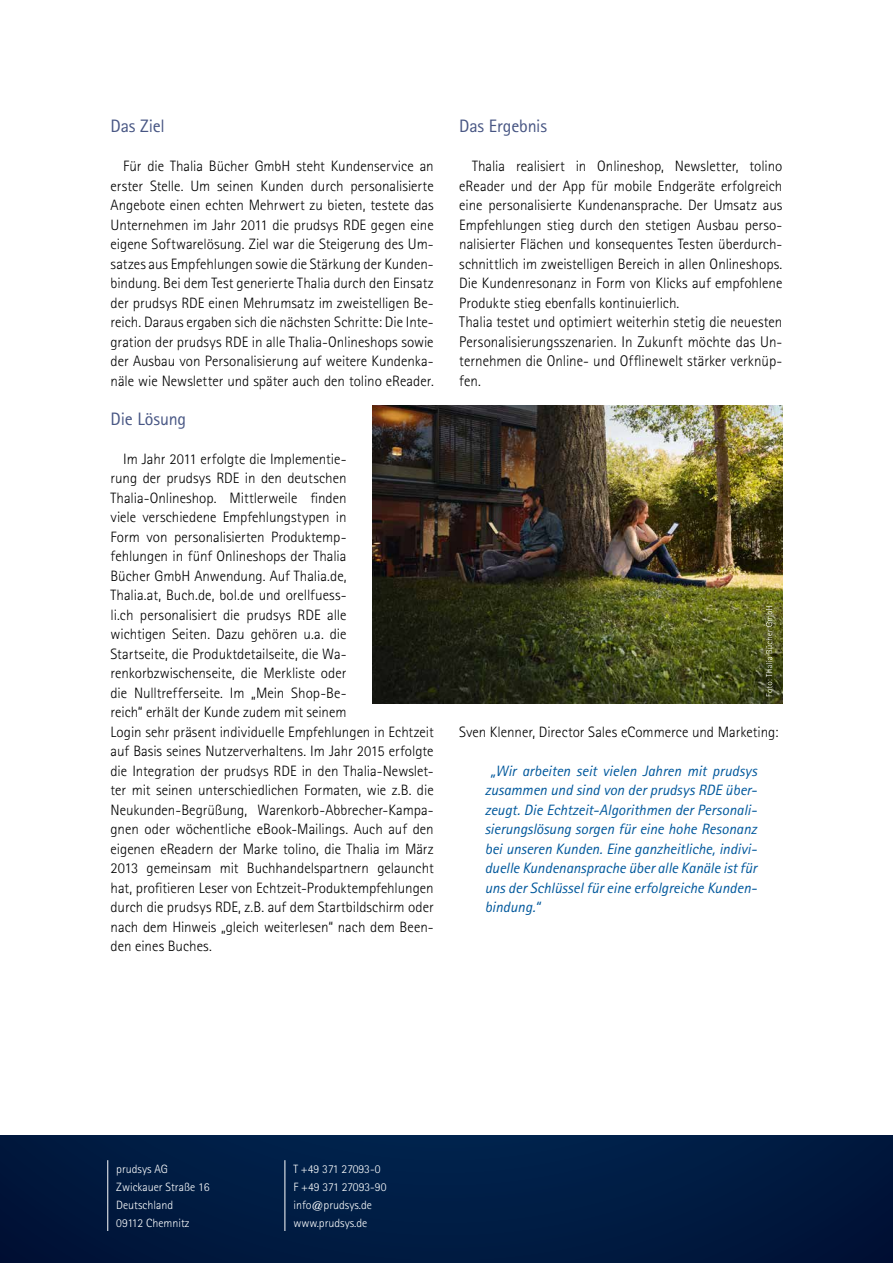
<style>
.page{position:relative;width:893px;height:1263px;background:#fff}
.page>*{position:absolute;margin:0;border:0;box-sizing:border-box;transform-origin:0 0}
.t1{font:18px "Rotis Sans Serif Std";letter-spacing:-.01em;color:#475583}
.t2{font:300 15.45px/19.5px "Rotis Sans Serif Std";color:#000;text-align:justify}
.t3{font:300 15px/19.5px "Rotis Sans Serif Std";color:#000;text-align:justify}
.t4{font:italic 15px/19.5px "Rotis Sans Serif Std";letter-spacing:-.005em;color:#00589c;text-align:justify}
.t5{font:300 12px/18px "Rotis Sans Serif Std";color:#fff}
</style>
<div class="page">
<div style="left:0;top:1136px;width:893px;height:127px;background:#001b41"></div>
<hr style="left:108px;top:1160px;width:1px;height:71px;background:#fff">
<hr style="left:285px;top:1160px;width:1px;height:71px;background:#fff">
<img style="left:372px;top:405px;width:410px;height:298px">
<svg style="left:766px;top:606px;width:6px;height:90px"></svg>
<p class="t1" style="left:111px;top:115px;width:56px">Das Ziel</p>
<p class="t3" style="left:111px;top:156px;width:325px;text-indent:13px">Für die Thalia Bücher GmbH steht Kundenservice an erster Stelle. Um seinen Kunden durch personalisierte Angebote einen echten Mehrwert zu bieten, testete das Unternehmen im Jahr 2011 die prudsys RDE gegen eine eigene Softwarelösung. Ziel war die Steigerung des Um&shy;satzes aus Empfehlungen sowie die Stärkung der Kunden&shy;bindung. Bei dem Test generierte Thalia durch den Einsatz der prudsys RDE einen Mehrumsatz im zweistelligen Be&shy;reich. Daraus ergaben sich die nächsten Schritte: Die Inte&shy;gration der prudsys RDE in alle Thalia-Onlineshops sowie der Ausbau von Personalisierung auf weitere Kundenka&shy;näle wie Newsletter und später auch den tolino eReader.</p>
<p class="t1" style="left:111px;top:408px;width:77px">Die Lösung</p>
<p class="t3" style="left:111px;top:449px;width:325px;text-align:left;text-indent:13px">Im Jahr 2011 erfolgte die Implementie-<br>rung der prudsys RDE in den deutschen Thalia-Onlineshop. Mittlerweile finden<br>viele verschiedene Empfehlungstypen in<br>Form von personalisierten Produktemp-<br>fehlungen in fünf Onlineshops der Thalia<br>Bücher GmbH Anwendung. Auf Thalia.de,<br>Thalia.at, Buch.de, bol.de und orellfuess-<br>li.ch personalisiert die prudsys RDE alle<br>wichtigen Seiten. Dazu gehören u.a. die<br>Startseite, die Produktdetailseite, die Wa&shy;renkorbzwischenseite, die Merkliste oder<br>die Nulltrefferseite. Im „Mein Shop-Be-<br>reich“ erhält der Kunde zudem mit seinem<br>Login sehr präsent individuelle Empfehlungen in Echtzeit auf Basis seines Nutzerverhaltens. Im Jahr 2015 erfolgte die Integration der prudsys RDE in den Thalia-Newslet&shy;ter mit seinen unterschiedlichen Formaten, wie z.B. die Neukunden-Begrüßung, Warenkorb-Abbrecher-Kampa&shy;gnen oder wöchentliche eBook-Mailings. Auch auf den eigenen eReadern der Marke tolino, die Thalia im März 2013 gemeinsam mit Buchhandelspartnern gelauncht hat, profitieren Leser von Echtzeit-Produktempfehlungen durch die prudsys RDE, z.B. auf dem Startbildschirm oder nach dem Hinweis „gleich weiterlesen“ nach dem Been&shy;den eines Buches.</p>
<p class="t1" style="left:459px;top:115px;width:89px">Das Ergebnis</p>
<p class="t3" style="left:459px;top:156px;width:325px;text-indent:13px">Thalia realisiert in Onlineshop, Newsletter, tolino eReader und der App für mobile Endgeräte erfolgreich eine personalisierte Kundenansprache. Der Umsatz aus Empfehlungen stieg durch den stetigen Ausbau perso&shy;nalisierter Flächen und konsequentes Testen überdurch&shy;schnittlich im zweistelligen Bereich in allen Onlineshops.<br>Die Kundenresonanz in Form von Klicks auf empfohlene Produkte stieg ebenfalls kontinuierlich.</p>
<p class="t2" style="left:459px;top:312px;width:325px">Thalia testet und optimiert weiterhin stetig die neuesten Personalisierungsszenarien. In Zukunft möchte das Un&shy;ternehmen die Online- und Offlinewelt stärker verknüp&shy;fen.</p>
<p class="t3" style="left:459px;top:722px;width:321px">Sven Klenner, Director Sales eCommerce und Marketing:</p>
<p class="t4" style="left:485px;top:761px;width:274px;text-indent:6px">„Wir arbeiten seit vielen Jahren mit prudsys zusammen und sind von der prudsys RDE über&shy;zeugt. Die Echtzeit-Algorithmen der Personali&shy;sierungslösung sorgen für eine hohe Resonanz bei unseren Kunden. Eine ganzheitliche, indivi&shy;duelle Kundenansprache über alle Kanäle ist für uns der Schlüssel für eine erfolgreiche Kunden&shy;bindung.“</p>
<p class="t5" style="left:116px;top:1160px;width:95px">prudsys AG<br>Zwickauer Straße 16<br>Deutschland<br>09112 Chemnitz</p>
<p class="t5" style="left:293px;top:1160px;width:95px">T +49 371 27093-0<br>F +49 371 27093-90 info@prudsys.de www.prudsys.de</p>
</div>
